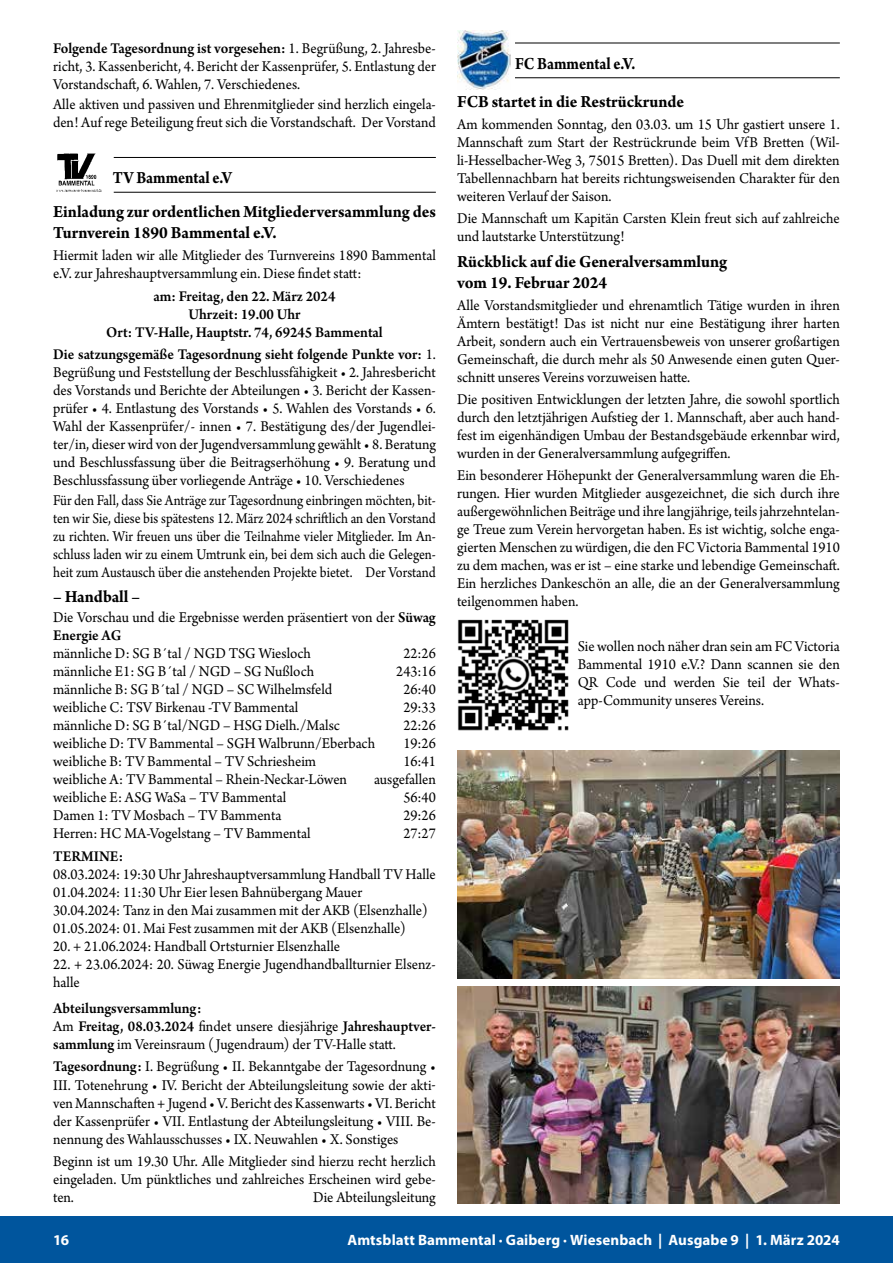
<style>
.page{position:relative;width:893px;height:1263px;background:#fff}
.page>*{position:absolute;margin:0;border:0;box-sizing:border-box;transform-origin:0 0}
.t1{font:700 18px/33.8px "Arno Pro";letter-spacing:-.005em;color:#000;scale:.88 1}
.t2{font:700 18px/21px "Arno Pro";letter-spacing:-.005em;color:#000;scale:.95 1}
.t3{font:15.75px/18px "Arno Pro";color:#000;text-align:justify;scale:.95 1}
.t4{font:15.75px/18px "Arno Pro";color:#000;text-align:justify;scale:.89 1}
.t5{font:15.75px/18px "Arno Pro";color:#000;scale:.94 1}
.t6{font:600 15.75px/18px "Arno Pro";color:#000;text-align:center;scale:.95 1}
.t7{font:700 15px "Myriad Pro";letter-spacing:.005em;color:#fff}
.s1{font-weight:600}
</style>
<div class="page">
<div style="left:0;top:1216px;width:893px;height:47px;background:#00559d"></div>
<hr style="left:114px;top:157px;width:322px;height:1px;background:#000">
<hr style="left:114px;top:192px;width:322px;height:1px;background:#000">
<img style="left:56px;top:153px;width:46px;height:39px">
<hr style="left:457px;top:43px;width:383px;height:1px;background:#000">
<hr style="left:457px;top:77px;width:383px;height:1px;background:#000">
<div style="left:457px;top:30px;width:58px;height:59px;background:#fff"></div>
<img style="left:457px;top:30px;width:53px;height:59px">
<img style="left:457px;top:619px;width:112px;height:112px">
<img style="left:457px;top:750px;width:383px;height:228px">
<img style="left:457px;top:986px;width:383px;height:217px">
<p class="t3" style="left:53px;top:40px;width:404px"><span class="s1">Folgende Tagesordnung ist vorgesehen:</span> 1. Begrüßung, 2. Jahresbe&shy;richt, 3. Kassenbericht, 4. Bericht der Kassenprüfer, 5. Entlastung der Vorstandschaft, 6. Wahlen, 7. Verschiedenes.</p>
<p class="t5" style="left:53px;top:96px;width:409px">Alle aktiven und passiven und Ehrenmitglieder sind herzlich eingela&shy;den! Auf rege Beteiligung freut sich die Vorstandschaft. Der Vorstand</p>
<p class="t1" style="left:53px;top:162px;width:436px;text-indent:60px">TV Bammental e.V<br>Einladung zur ordentlichen Mitgliederversammlung des</p>
<p class="t2" style="left:53px;top:223px;width:237px">Turnverein 1890 Bammental e.V.</p>
<p class="t3" style="left:53px;top:247px;width:404px">Hiermit laden wir alle Mitglieder des Turnvereins 1890 Bammental e.V. zur Jahreshauptversammlung ein. Diese findet statt:</p>
<p class="t6" style="left:106px;top:288px;width:293px">am: Freitag, den 22. März 2024<br>Uhrzeit: 19.00 Uhr<br>Ort: TV-Halle, Hauptstr. 74, 69245 Bammental</p>
<p class="t3" style="left:53px;top:346px;width:404px"><span class="s1">Die satzungsgemäße Tagesordnung sieht folgende Punkte vor:</span> 1.<br>Begrüßung und Feststellung der Beschlussfähigkeit • 2. Jahresbericht des Vorstands und Berichte der Abteilungen • 3. Bericht der Kassen&shy;prüfer • 4. Entlastung des Vorstands • 5. Wahlen des Vorstands • 6.<br>Wahl der Kassenprüfer/- innen • 7. Bestätigung des/der Jugendlei&shy;ter/in, dieser wird von der Jugendversammlung gewählt • 8. Beratung und Beschlussfassung über die Beitragserhöhung • 9. Beratung und Beschlussfassung über vorliegende Anträge • 10. Verschiedenes</p>
<p class="t4" style="left:53px;top:492px;width:432px">Für den Fall, dass Sie Anträge zur Tagesordnung einbringen möchten, bit&shy;ten wir Sie, diese bis spätestens 12. März 2024 schriftlich an den Vorstand zu richten. Wir freuen uns über die Teilnahme vieler Mitglieder. Im An&shy;schluss laden wir zu einem Umtrunk ein, bei dem sich auch die Gelegen&shy;heit zum Austausch über die anstehenden Projekte bietet. Der Vorstand</p>
<p class="t2" style="left:53px;top:587px;width:93px">– Handball –</p>
<p class="t3" style="left:53px;top:609px;width:404px">Die Vorschau und die Ergebnisse werden präsentiert von der <span class="s1">Süwag<br>Energie AG</span></p>
<p class="t3" style="left:53px;top:645px;width:273px">männliche D: SG B´tal / NGD TSG Wiesloch</p>
<p class="t3" style="left:403px;top:645px;width:36px">22:26</p>
<p class="t3" style="left:53px;top:663px;width:276px">männliche E1: SG B´tal / NGD – SG Nußloch</p>
<p class="t3" style="left:396px;top:663px;width:43px">243:16</p>
<p class="t3" style="left:53px;top:681px;width:295px">männliche B: SG B´tal / NGD – SC Wilhelmsfeld</p>
<p class="t3" style="left:403px;top:681px;width:36px">26:40</p>
<p class="t3" style="left:53px;top:699px;width:260px">weibliche C: TSV Birkenau -TV Bammental</p>
<p class="t3" style="left:403px;top:699px;width:36px">29:33</p>
<p class="t3" style="left:53px;top:717px;width:303px">männliche D: SG B´tal/NGD – HSG Dielh./Malsc</p>
<p class="t3" style="left:403px;top:717px;width:36px">22:26</p>
<p class="t3" style="left:53px;top:735px;width:340px">weibliche D: TV Bammental – SGH Walbrunn/Eberbach</p>
<p class="t3" style="left:403px;top:735px;width:36px">19:26</p>
<p class="t3" style="left:53px;top:753px;width:278px">weibliche B: TV Bammental – TV Schriesheim</p>
<p class="t3" style="left:403px;top:753px;width:36px">16:41</p>
<p class="t3" style="left:53px;top:771px;width:311px">weibliche A: TV Bammental – Rhein-Neckar-Löwen</p>
<p class="t3" style="left:374px;top:771px;width:67px">ausgefallen</p>
<p class="t3" style="left:53px;top:789px;width:247px">weibliche E: ASG WaSa – TV Bammental</p>
<p class="t3" style="left:403px;top:789px;width:36px">56:40</p>
<p class="t3" style="left:53px;top:807px;width:242px">Damen 1: TV Mosbach – TV Bammenta</p>
<p class="t3" style="left:403px;top:807px;width:36px">29:26</p>
<p class="t3" style="left:53px;top:825px;width:272px">Herren: HC MA-Vogelstang – TV Bammental</p>
<p class="t3" style="left:403px;top:825px;width:36px">27:27</p>
<p class="t6" style="left:53px;top:848px;width:75px">TERMINE:</p>
<p class="t3" style="left:53px;top:866px;width:404px;text-align:left">08.03.2024: 19:30 Uhr Jahreshauptversammlung Handball TV Halle 01.04.2024: 11:30 Uhr Eier lesen Bahnübergang Mauer<br>30.04.2024: Tanz in den Mai zusammen mit der AKB (Elsenzhalle)<br>01.05.2024: 01. Mai Fest zusammen mit der AKB (Elsenzhalle)</p>
<p class="t3" style="left:53px;top:938px;width:304px">20. + 21.06.2024: Handball Ortsturnier Elsenzhalle</p>
<p class="t3" style="left:53px;top:956px;width:404px">22. + 23.06.2024: 20. Süwag Energie Jugendhandballturnier Elsenz&shy;halle</p>
<p class="t3" style="left:53px;top:1000px;width:404px;text-align:left"><span class="s1">Abteilungsversammlung:<br></span>Am <span class="s1">Freitag, 08.03.2024</span> findet unsere diesjährige <span class="s1">Jahreshauptver&shy;sammlung</span> im Vereinsraum ( Jugendraum) der TV-Halle statt.</p>
<p class="t3" style="left:53px;top:1058px;width:404px"><span class="s1">Tagesordnung:</span> I. Begrüßung • II. Bekanntgabe der Tagesordnung • III. Totenehrung • IV. Bericht der Abteilungsleitung sowie der akti&shy;ven Mannschaften + Jugend • V. Bericht des Kassenwarts • VI. Bericht der Kassenprüfer • VII. Entlastung der Abteilungsleitung • VIII. Be&shy;nennung des Wahlausschusses • IX. Neuwahlen • X. Sonstiges</p>
<p class="t3" style="left:53px;top:1153px;width:404px">Beginn ist um 19.30 Uhr. Alle Mitglieder sind hierzu recht herzlich eingeladen. Um pünktliches und zahlreiches Erscheinen wird gebe&shy;ten.</p>
<p class="t3" style="left:313px;top:1189px;width:131px">Die Abteilungsleitung</p>
<p class="t1" style="left:457px;top:45px;width:259px;line-height:38px;text-align:center">FC Bammental e.V.<br>FCB startet in die Restrückrunde</p>
<p class="t3" style="left:457px;top:116px;width:404px">Am kommenden Sonntag, den 03.03. um 15 Uhr gastiert unsere 1.<br>Mannschaft zum Start der Restrückrunde beim VfB Bretten (Wil&shy;li-Hesselbacher-Weg 3, 75015 Bretten). Das Duell mit dem direkten Tabellennachbarn hat bereits richtungsweisenden Charakter für den weiteren Verlauf der Saison.</p>
<p class="t3" style="left:457px;top:211px;width:404px">Die Mannschaft um Kapitän Carsten Klein freut sich auf zahlreiche und lautstarke Unterstützung!</p>
<p class="t2" style="left:457px;top:252px;width:286px">Rückblick auf die Generalversammlung vom 19. Februar 2024</p>
<p class="t3" style="left:457px;top:297px;width:404px">Alle Vorstandsmitglieder und ehrenamtlich Tätige wurden in ihren Ämtern bestätigt! Das ist nicht nur eine Bestätigung ihrer harten Arbeit, sondern auch ein Vertrauensbeweis von unserer großartigen Gemeinschaft, die durch mehr als 50 Anwesende einen guten Quer&shy;schnitt unseres Vereins vorzuweisen hatte.</p>
<p class="t3" style="left:457px;top:391px;width:404px">Die positiven Entwicklungen der letzten Jahre, die sowohl sportlich durch den letztjährigen Aufstieg der 1. Mannschaft, aber auch hand&shy;fest im eigenhändigen Umbau der Bestandsgebäude erkennbar wird, wurden in der Generalversammlung aufgegriffen.</p>
<p class="t3" style="left:457px;top:468px;width:404px">Ein besonderer Höhepunkt der Generalversammlung waren die Eh&shy;rungen. Hier wurden Mitglieder ausgezeichnet, die sich durch ihre außergewöhnlichen Beiträge und ihre langjährige, teils jahrzehntelan&shy;ge Treue zum Verein hervorgetan haben. Es ist wichtig, solche enga&shy;gierten Menschen zu würdigen, die den FC Victoria Bammental 1910 zu dem machen, was er ist – eine starke und lebendige Gemeinschaft.<br>Ein herzliches Dankeschön an alle, die an der Generalversammlung teilgenommen haben.</p>
<p class="t3" style="left:578px;top:638px;width:277px">Sie wollen noch näher dran sein am FC Victoria Bammental 1910 e.V.? Dann scannen sie den QR Code und werden Sie teil der Whats&shy;app-Community unseres Vereins.</p>
<p class="t7" style="left:53px;top:1230px;width:18px">16</p>
<p class="t7" style="left:348px;top:1230px;width:494px">Amtsblatt Bammental · Gaiberg · Wiesenbach | Ausgabe 9 | 1. März 2024</p>
</div>
